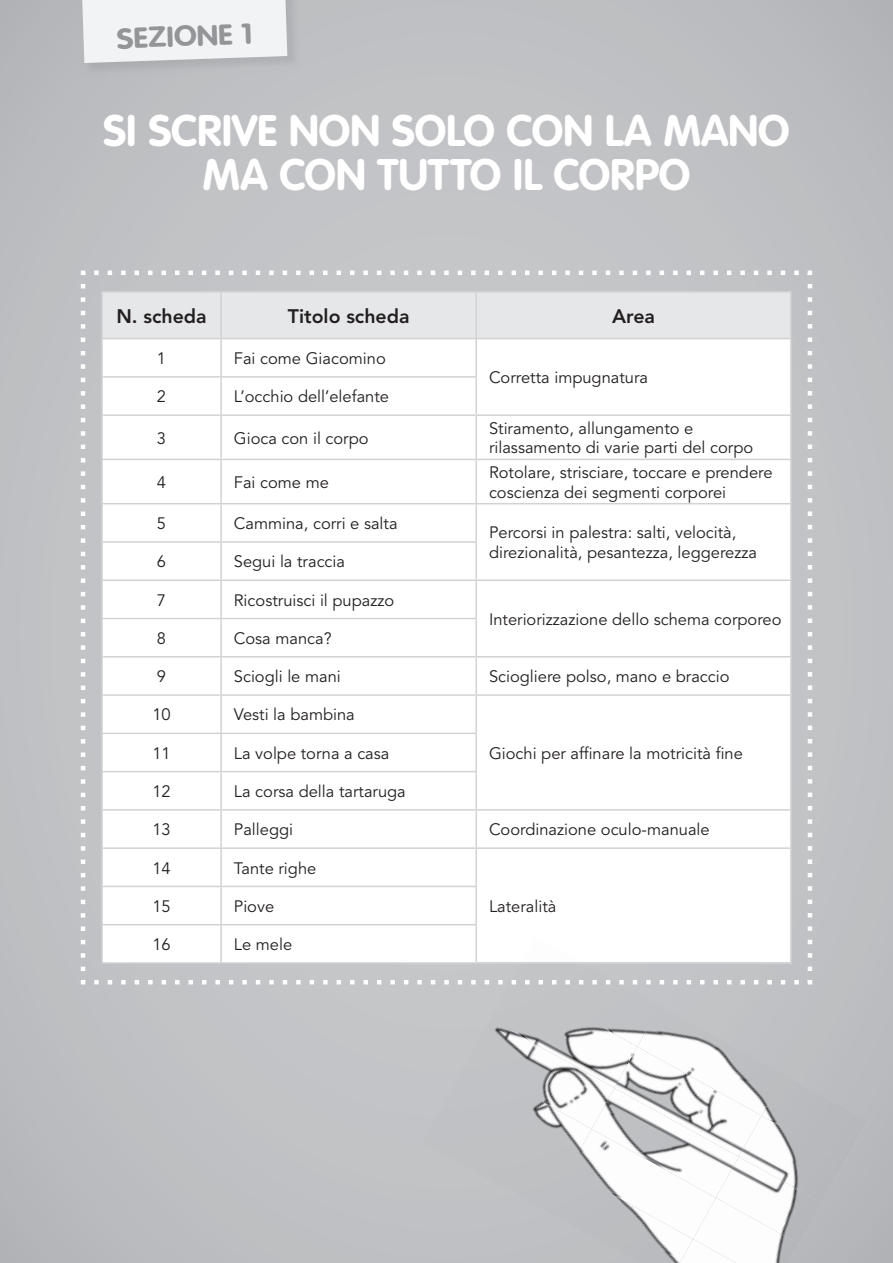
<style>
.page{position:relative;width:893px;height:1263px;background:#bfc0c3}
.page>*{position:absolute;margin:0;border:0;box-sizing:border-box;transform-origin:0 0}
.t1{font:700 43.5px/43.5px "VAG Rounded Std";color:#fff;text-align:center}
.t2{font:700 28.5px "VAG Rounded Std";color:#939598;scale:1.1 1}
.t3{font:800 19.5px "Avenir LT Std";color:#231f20}
.t4{font:16.5px/19.8px "Avenir LT Std";color:#231f20}
</style>
<div class="page">
<img style="left:80px;top:0;width:220px;height:76px">
<svg style="left:82px;top:0;width:205px;height:63px"></svg>
<img style="left:637px;top:987px;width:23px;height:18px">
<img style="left:637px;top:1005px;width:147px;height:69px">
<div style="left:762px;top:1074px;width:105px;height:87px;background:#babbbe"></div>
<img style="left:490px;top:987px;width:147px;height:59px">
<img style="left:614px;top:1046px;width:148px;height:69px">
<img style="left:739px;top:1115px;width:105px;height:88px">
<img style="left:467px;top:1019px;width:147px;height:69px">
<img style="left:592px;top:1088px;width:147px;height:69px">
<img style="left:716px;top:1157px;width:105px;height:87px">
<img style="left:445px;top:1060px;width:147px;height:69px">
<img style="left:569px;top:1129px;width:147px;height:69px">
<img style="left:693px;top:1198px;width:106px;height:65px">
<div style="left:422px;top:1101px;width:147px;height:110px;background:#c0c1c4"></div>
<img style="left:546px;top:1170px;width:147px;height:93px">
<img style="left:673px;top:1239px;width:85px;height:24px">
<svg style="left:79px;top:268px;width:735px;height:719px"></svg>
<h2 class="t2" style="left:116px;top:22px;width:125px;rotate:-2deg">SEZIONE 1</h2>
<h1 class="t1" style="left:103px;top:109px;width:688px">SI SCRIVE NON SOLO CON LA MANO<br>MA CON TUTTO IL CORPO</h1>
<p class="t3" style="left:116px;top:304px;width:92px">N. scheda</p>
<p class="t3" style="left:288px;top:304px;width:123px">Titolo scheda</p>
<p class="t3" style="left:612px;top:304px;width:44px">Area</p>
<p class="t4" style="left:157px;top:350px;width:11px">1</p>
<p class="t4" style="left:234px;top:350px;width:153px">Fai come Giacomino</p>
<p class="t4" style="left:489px;top:369px;width:161px">Corretta impugnatura</p>
<p class="t4" style="left:157px;top:388px;width:11px">2</p>
<p class="t4" style="left:234px;top:388px;width:157px">L’occhio dell’elefante</p>
<p class="t4" style="left:157px;top:429px;width:11px">3</p>
<p class="t4" style="left:234px;top:429px;width:136px">Gioca con il corpo</p>
<p class="t4" style="left:489px;top:419px;width:266px">Stiramento, allungamento e rilassamento di varie parti del corpo</p>
<p class="t4" style="left:157px;top:473px;width:11px">4</p>
<p class="t4" style="left:234px;top:473px;width:97px">Fai come me</p>
<p class="t4" style="left:489px;top:463px;width:285px">Rotolare, strisciare, toccare e prendere coscienza dei segmenti corporei</p>
<p class="t4" style="left:157px;top:515px;width:11px">5</p>
<p class="t4" style="left:234px;top:515px;width:165px">Cammina, corri e salta</p>
<p class="t4" style="left:489px;top:524px;width:269px">Percorsi in palestra: salti, velocità, direzionalità, pesantezza, leggerezza</p>
<p class="t4" style="left:157px;top:553px;width:11px">6</p>
<p class="t4" style="left:234px;top:553px;width:113px">Segui la traccia</p>
<p class="t4" style="left:157px;top:591px;width:11px">7</p>
<p class="t4" style="left:234px;top:591px;width:162px">Ricostruisci il pupazzo</p>
<p class="t4" style="left:489px;top:610px;width:294px">Interiorizzazione dello schema corporeo</p>
<p class="t4" style="left:157px;top:629px;width:11px">8</p>
<p class="t4" style="left:234px;top:629px;width:99px">Cosa manca?</p>
<p class="t4" style="left:157px;top:668px;width:11px">9</p>
<p class="t4" style="left:234px;top:668px;width:108px">Sciogli le mani</p>
<p class="t4" style="left:489px;top:668px;width:242px">Sciogliere polso, mano e braccio</p>
<p class="t4" style="left:152px;top:706px;width:20px">10</p>
<p class="t4" style="left:234px;top:706px;width:122px">Vesti la bambina</p>
<p class="t4" style="left:152px;top:744px;width:20px">11</p>
<p class="t4" style="left:234px;top:744px;width:157px">La volpe torna a casa</p>
<p class="t4" style="left:489px;top:744px;width:255px">Giochi per affinare la motricità fine</p>
<p class="t4" style="left:152px;top:783px;width:20px">12</p>
<p class="t4" style="left:234px;top:783px;width:173px">La corsa della tartaruga</p>
<p class="t4" style="left:152px;top:821px;width:20px">13</p>
<p class="t4" style="left:234px;top:821px;width:61px">Palleggi</p>
<p class="t4" style="left:489px;top:821px;width:222px">Coordinazione oculo-manuale</p>
<p class="t4" style="left:152px;top:859px;width:20px">14</p>
<p class="t4" style="left:234px;top:859px;width:84px">Tante righe</p>
<p class="t4" style="left:152px;top:897px;width:20px">15</p>
<p class="t4" style="left:234px;top:897px;width:42px">Piove</p>
<p class="t4" style="left:489px;top:897px;width:69px">Lateralità</p>
<p class="t4" style="left:152px;top:936px;width:20px">16</p>
<p class="t4" style="left:234px;top:936px;width:60px">Le mele</p>
</div>
